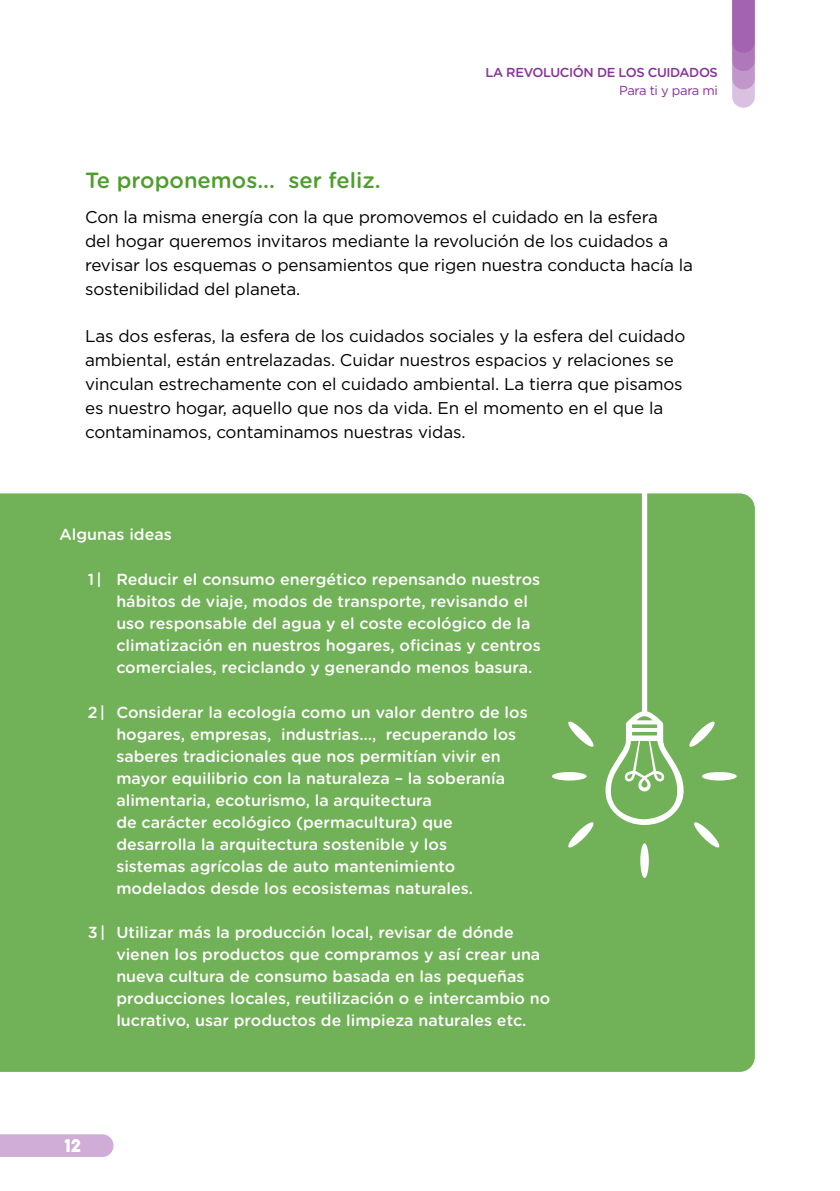
<style>
.page{position:relative;width:840px;height:1191px;background:#fff}
.page>*{position:absolute;margin:0;border:0;box-sizing:border-box;transform-origin:0 0}
.t1{font:500 22px "Gotham Rounded";color:#4e9d2d}
.t2{font:17px/24px "Gotham";letter-spacing:-.01em;color:#000}
.t3{font:17px "COCOGOOSE";color:#fff}
.t4{font:500 16px/22px "Gotham Rounded";color:#fff}
.t5{font:500 13px "Gotham Rounded";letter-spacing:-.03em;color:#873299}
.t6{font:13px "Gotham";letter-spacing:-.03em;color:#873299}
</style>
<div class="page">
<svg style="left:732px;top:0;width:22px;height:108px;background:#b683c0"></svg>
<div style="left:0;top:1134px;width:113px;height:23px;background:#cfadd6"></div>
<div style="left:0;top:493px;width:754px;height:578px;background:#71b157"></div>
<div style="left:551px;top:772px;width:35px;height:8px;background:#fff;border-radius:50%"></div>
<div style="left:701px;top:772px;width:35px;height:8px;background:#fff;border-radius:50%"></div>
<div style="left:640px;top:843px;width:8px;height:35px;background:#fff;border-radius:50%"></div>
<svg style="left:566px;top:821px;width:28px;height:28px"></svg>
<svg style="left:604px;top:493px;width:116px;height:356px;background:#7fb968"></svg>
<svg style="left:566px;top:720px;width:28px;height:28px"></svg>
<p class="t5" style="left:485px;top:63px;width:234px">LA REVOLUCIÓN DE LOS CUIDADOS</p>
<p class="t6" style="left:618px;top:82px;width:100px">Para ti y para mi</p>
<h1 class="t1" style="left:85px;top:164px;width:297px">Te proponemos... ser feliz.</h1>
<p class="t2" style="left:85px;top:205px;width:609px">Con la misma energía con la que promovemos el cuidado en la esfera<br>del hogar queremos invitaros mediante la revolución de los cuidados a revisar los esquemas o pensamientos que rigen nuestra conducta hacía la sostenibilidad del planeta.</p>
<p class="t2" style="left:85px;top:323px;width:601px">Las dos esferas, la esfera de los cuidados sociales y la esfera del cuidado ambiental, están entrelazadas. Cuidar nuestros espacios y relaciones se vinculan estrechamente con el cuidado ambiental. La tierra que pisamos es nuestro hogar, aquello que nos da vida. En el momento en el que la contaminamos, contaminamos nuestras vidas.</p>
<p class="t4" style="left:60px;top:523px;width:114px">Algunas ideas</p>
<p class="t4" style="left:116px;top:567px;width:425px;text-indent:-28px">1 | Reducir el consumo energético repensando nuestros hábitos de viaje, modos de transporte, revisando el uso responsable del agua y el coste ecológico de la climatización en nuestros hogares, oficinas y centros comerciales, reciclando y generando menos basura.</p>
<p class="t4" style="left:116px;top:700px;width:412px;text-indent:-28px">2 | Considerar la ecología como un valor dentro de los hogares, empresas, industrias…, recuperando los saberes tradicionales que nos permitían vivir en mayor equilibrio con la naturaleza – la soberanía alimentaria, ecoturismo, la arquitectura<br>de carácter ecológico (permacultura) que desarrolla la arquitectura sostenible y los<br>sistemas agrícolas de auto mantenimiento modelados desde los ecosistemas naturales.</p>
<p class="t4" style="left:116px;top:921px;width:435px;text-indent:-28px">3 | Utilizar más la producción local, revisar de dónde vienen los productos que compramos y así crear una nueva cultura de consumo basada en las pequeñas producciones locales, reutilización o e intercambio no lucrativo, usar productos de limpieza naturales etc.</p>
<p class="t3" style="left:64px;top:1132px;width:19px">12</p>
</div>
